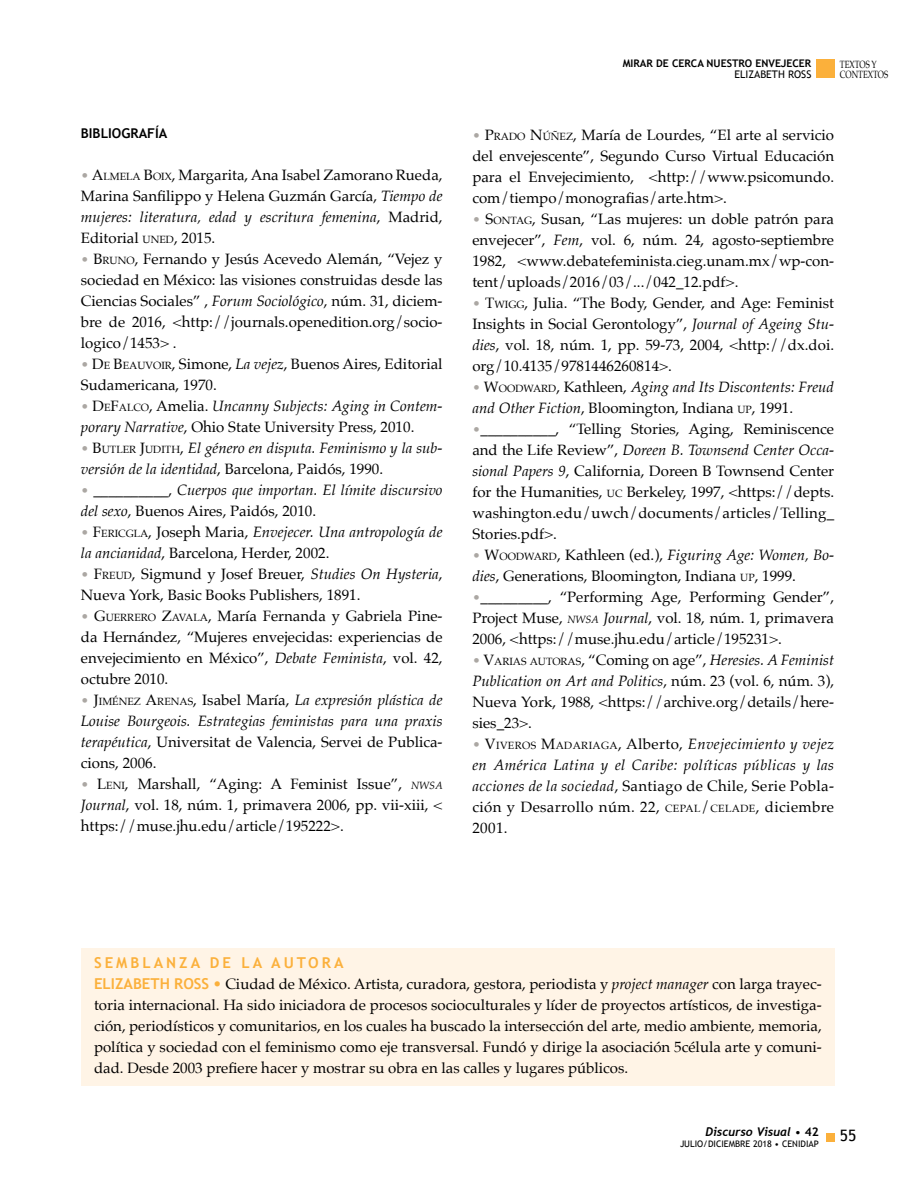
<style>
.page{position:relative;width:915px;height:1191px;background:#fff}
.page>*{position:absolute;margin:0;border:0;box-sizing:border-box;transform-origin:0 0}
.t1{font:15.75px "Trebuchet MS";color:#000}
.t2{font:15px/21px "Palatino";color:#000;text-align:justify}
.t3{font:italic 15px/21px "Palatino";color:#000}
.t4{font:700 15px "Trebuchet MS";letter-spacing:.2em;color:#fbb03b}
.t5{font:700 13.5px "Trebuchet MS";color:#000}
.t6{font:italic 700 12px "Trebuchet";color:#000}
.t7{font:700 10.5px "Trebuchet MS";color:#000}
.t8{font:10.5px/10.9px "Palatino";color:#000;scale:.75 1}
.t9{font:10.5px "Trebuchet MS";color:#000}
.t10{font:9px "Trebuchet MS";color:#000}
.s1{font-size:13.5px;color:#aba7a3}
.s2{font-style:inherit}
.s3{font-size:10.5px}
.s4{font-style:italic}
.s5{font-style:normal;font-size:13.5px;color:#aba7a3}
.s6{font-style:normal}
.s7{font-style:normal;font-size:10.5px}
.s8{font-style:italic;font-size:10.5px}
.s9{font-family:"Trebuchet MS";font-weight:700;color:#fbb03b}
.s10{color:#fbb03b}
.s11{font-family:"Trebuchet MS";font-weight:400;font-style:normal}
.s12{font-family:"Trebuchet MS";font-style:normal}
</style>
<div class="page">
<div style="left:825px;top:1133px;width:8px;height:8px;background:#fbb03b"></div>
<div style="left:815px;top:60px;width:18px;height:18px;background:#fbb03b"></div>
<div style="left:81px;top:948px;width:753px;height:138px;background:#fff4e6"></div>
<p class="t5" style="left:81px;top:124px;width:88px">BIBLIOGRAFÍA</p>
<p class="t2" style="left:81px;top:164px;width:363px"><span class="s1">•</span> <span class="s2">A</span><span class="s3">LMELA</span> <span class="s2">B</span><span class="s3">OIX</span>, Margarita, Ana Isabel Zamorano Rueda, Marina Sanfilippo y Helena Guzmán García, <span class="s4">Tiempo de mujeres: literatura, edad y escritura femenina</span>, Madrid, Editorial <span class="s3">UNED</span>, 2015.</p>
<p class="t2" style="left:81px;top:248px;width:363px"><span class="s1">•</span> <span class="s2">B</span><span class="s3">RUNO</span><span class="s2">,</span> Fernando y Jesús Acevedo Alemán, “Vejez y sociedad en México: las visiones construidas desde las Ciencias Sociales” , <span class="s4">Forum Sociológico</span>, núm. 31, diciem&shy;bre de 2016, &lt;http://journals.openedition.org/socio&shy;logico/1453&gt; .</p>
<p class="t2" style="left:81px;top:353px;width:363px"><span class="s1">•</span> <span class="s2">D</span><span class="s3">E</span> <span class="s2">B</span><span class="s3">EAUVOIR</span>, Simone, <span class="s4">La vejez</span>, Buenos Aires, Editorial<br>Sudamericana, 1970.</p>
<p class="t3" style="left:81px;top:395px;width:363px"><span class="s5">•</span> <span class="s6">D</span><span class="s7">E</span><span class="s6">F</span><span class="s7">ALCO</span><span class="s6">, Amelia.</span> Uncanny Subjects: Aging in Contem&shy;porary Narrative<span class="s6">, Ohio State University Press, 2010.</span></p>
<p class="t3" style="left:81px;top:437px;width:363px"><span class="s5">•</span> <span class="s6">B</span><span class="s7">UTLER</span> <span class="s6">J</span><span class="s7">UDITH</span><span class="s6">,</span> El género en disputa. Feminismo y la sub&shy;versión de la identidad<span class="s6">, Barcelona, Paidós, 1990.</span></p>
<p class="t3" style="left:81px;top:479px;width:363px"><span class="s5">•</span> <span class="s6">__________,</span> Cuerpos que importan. El límite discursivo del sexo<span class="s6">, Buenos Aires, Paidós, 2010.</span></p>
<p class="t3" style="left:81px;top:521px;width:363px"><span class="s5">•</span> <span class="s6">F</span><span class="s7">ERICGLA</span><span class="s6">, Joseph Maria,</span> Envejecer. Una antropología de la ancianidad<span class="s6">, Barcelona, Herder, 2002.</span></p>
<p class="t2" style="left:81px;top:563px;width:363px"><span class="s1">•</span> <span class="s2">F</span><span class="s3">REUD</span>, Sigmund y Josef Breuer, <span class="s4">Studies On Hysteria</span>,<br>Nueva York, Basic Books Publishers, 1891.</p>
<p class="t2" style="left:81px;top:605px;width:363px"><span class="s1">•</span> <span class="s2">G</span><span class="s3">UERRERO</span> <span class="s2">Z</span><span class="s3">AVALA</span>, María Fernanda y Gabriela Pine&shy;da Hernández, “Mujeres envejecidas: experiencias de envejecimiento en México”, <span class="s4">Debate Feminista</span>, vol. 42, octubre 2010.</p>
<p class="t3" style="left:81px;top:689px;width:363px;text-align:justify"><span class="s5">•</span> <span class="s6">J</span><span class="s7">IMÉNEZ</span> <span class="s6">A</span><span class="s7">RENAS</span><span class="s6">, Isabel María,</span> La expresión plástica de Louise Bourgeois. Estrategias feministas para una praxis terapéutica<span class="s6">, Universitat de Valencia, Servei de Publica&shy;cions, 2006.</span></p>
<p class="t2" style="left:81px;top:773px;width:363px"><span class="s1">•</span> <span class="s2">L</span><span class="s3">ENI</span>, Marshall, “Aging: A Feminist Issue”, <span class="s8">NWSA </span><span class="s4">Journal</span>, vol. 18, núm. 1, primavera 2006, pp. vii-xiii, &lt; https://muse.jhu.edu/article/195222&gt;.</p>
<p class="t7" style="left:622px;top:57px;width:190px">MIRAR DE CERCA NUESTRO ENVEJECER</p>
<p class="t9" style="left:734px;top:68px;width:78px">ELIZABETH ROSS</p>
<p class="t8" style="left:839px;top:58px;width:66px">TEXTOS Y<br>CONTEXTOS</p>
<p class="t2" style="left:472px;top:124px;width:363px"><span class="s1">•</span> <span class="s2">P</span><span class="s3">RADO</span> <span class="s2">N</span><span class="s3">ÚÑEZ</span>, María de Lourdes, “El arte al servicio del envejescente”, Segundo Curso Virtual Educación para el Envejecimiento, &lt;http://www.psicomundo. com/tiempo/monografias/arte.htm&gt;.</p>
<p class="t2" style="left:472px;top:208px;width:363px"><span class="s1">•</span> <span class="s2">S</span><span class="s3">ONTAG</span>, Susan, “Las mujeres: un doble patrón para envejecer”, <span class="s4">Fem</span>, vol. 6, núm. 24, agosto-septiembre 1982, &lt;www.debatefeminista.cieg.unam.mx/wp-con&shy;tent/uploads/2016/03/.../042_12.pdf&gt;.</p>
<p class="t2" style="left:472px;top:292px;width:363px"><span class="s1">•</span> <span class="s2">T</span><span class="s3">WIGG</span>, Julia. “The Body, Gender, and Age: Feminist Insights in Social Gerontology”, <span class="s4">Journal of Ageing Stu&shy;dies</span>, vol. 18, núm. 1, pp. 59-73, 2004, &lt;http://dx.doi. org/10.4135/9781446260814&gt;.</p>
<p class="t3" style="left:472px;top:376px;width:363px"><span class="s5">•</span> <span class="s6">W</span><span class="s7">OODWARD</span><span class="s6">, Kathleen,</span> Aging and Its Discontents: Freud and Other Fiction<span class="s6">, Bloomington, Indiana</span> <span class="s7">UP</span><span class="s6">, 1991.</span></p>
<p class="t2" style="left:472px;top:418px;width:363px"><span class="s1">•</span>__________, “Telling Stories, Aging, Reminiscence and the Life Review”, <span class="s4">Doreen B. Townsend Center Occa&shy;sional Papers 9</span>, California, Doreen B Townsend Center for the Humanities, <span class="s3">UC</span> Berkeley, 1997, &lt;https://depts. washington.edu/uwch/documents/articles/Telling_ Stories.pdf&gt;.</p>
<p class="t2" style="left:472px;top:544px;width:363px"><span class="s1">•</span> <span class="s2">W</span><span class="s3">OODWARD</span>, Kathleen (ed.), <span class="s4">Figuring Age: Women, Bo&shy;dies</span>, Generations, Bloomington, Indiana <span class="s3">UP</span>, 1999.</p>
<p class="t2" style="left:472px;top:586px;width:363px"><span class="s1">•</span>_________, “Performing Age, Performing Gender”, Project Muse, <span class="s8">NWSA</span> <span class="s4">Journal</span>, vol. 18, núm. 1, primavera 2006, &lt;https://muse.jhu.edu/article/195231&gt;.</p>
<p class="t2" style="left:472px;top:649px;width:363px"><span class="s1">•</span> <span class="s2">V</span><span class="s3">ARIAS AUTORAS</span>, “Coming on age”, <span class="s4">Heresies. A Feminist Publication on Art and Politics</span>, núm. 23 (vol. 6, núm. 3), Nueva York, 1988, &lt;https://archive.org/details/here&shy;sies_23&gt;.</p>
<p class="t3" style="left:472px;top:733px;width:363px;text-align:justify"><span class="s5">•</span> <span class="s6">V</span><span class="s7">IVEROS</span> <span class="s6">M</span><span class="s7">ADARIAGA</span><span class="s6">, Alberto,</span> Envejecimiento y vejez en América Latina y el Caribe: políticas públicas y las acciones de la sociedad<span class="s6">, Santiago de Chile, Serie Pobla&shy;ción y Desarrollo núm. 22,</span> <span class="s7">CEPAL</span><span class="s6">/</span><span class="s7">CELADE</span><span class="s6">, diciembre 2001.</span></p>
<p class="t4" style="left:94px;top:953px;width:251px">SEMBLANZA DE LA AUTORA</p>
<p class="t2" style="left:94px;top:973px;width:729px"><span class="s9">ELIZABETH ROSS</span> <span class="s10">•</span> Ciudad de México. Artista, curadora, gestora, periodista y <span class="s4">project manager</span> con larga trayec&shy;toria internacional. Ha sido iniciadora de procesos socioculturales y líder de proyectos artísticos, de investiga&shy;ción, periodísticos y comunitarios, en los cuales ha buscado la intersección del arte, medio ambiente, memoria, política y sociedad con el feminismo como eje transversal. Fundó y dirige la asociación 5célula arte y comuni&shy;dad. Desde 2003 prefiere hacer y mostrar su obra en las calles y lugares públicos.</p>
<p class="t6" style="left:705px;top:1124px;width:115px">Discurso Visual <span class="s11">•</span> <span class="s12">42</span></p>
<p class="t10" style="left:679px;top:1138px;width:140px">JULIO/DICIEMBRE 2018 • CENIDIAP</p>
<p class="t1" style="left:839px;top:1126px;width:18px">55</p>
</div>
